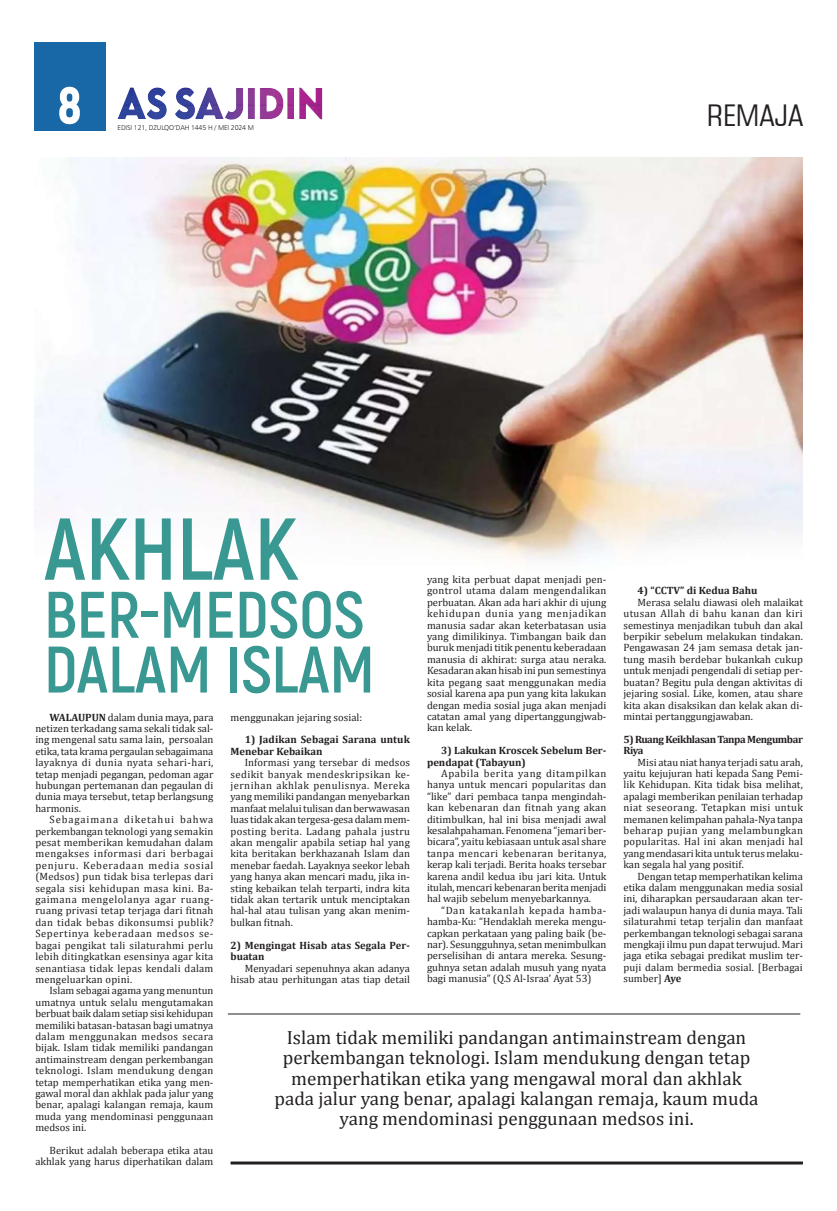
<style>
.page{position:relative;width:837px;height:1211px;background:#fff}
.page>*{position:absolute;margin:0;border:0;box-sizing:border-box;transform-origin:0 0}
.t1{font:700 87.6px "Akrobat";color:#3a9892}
.t2{font:700 65.7px/54.7px "Akrobat";color:#3a9892}
.t3{font:900 51.7px "Akrobat";color:#fff}
.t4{font:condensed 30px "Square 721 BT";color:#231f20}
.t5{font:19.1px/20.2px "Cambria";color:#231f20;text-align:center}
.t6{font:10.6px/11.4px "Cambria";color:#231f20;text-align:justify}
.t7{font:700 10.6px/11.4px "Cambria";color:#231f20}
.t8{font:700 10.6px/11.4px "Cambria";letter-spacing:-.04em;color:#231f20}
.t9{font:7px "Humanist 777 BT Light B";letter-spacing:-.02em;color:#231f20}
.s1{font-weight:700}
</style>
<div class="page">
<img style="left:34px;top:158px;width:768px;height:401px">
<div style="left:34px;top:43px;width:72px;height:88px;background:#1868a7"></div>
<img style="left:147px;top:87px;width:48px;height:33px">
<hr style="left:230px;top:1161px;width:572px;height:3px;background:#231f20">
<hr style="left:228px;top:1013px;width:572px;height:1px;background:#231f20">
<h3 class="t3" style="left:57px;top:72px;width:26px">8</h3>
<p class="t9" style="left:118px;top:123px;width:138px">EDISI 121, DZULQO’DAH 1445 H / MEI 2024 M</p>
<h3 class="t4" style="left:707px;top:97px;width:18px">REMA</h3>
<h3 class="t4" style="left:774px;top:97px;width:29px">JA</h3>
<h1 class="t1" style="left:44px;top:494px;width:256px">AKHLAK</h1>
<h2 class="t2" style="left:44px;top:587px;width:332px">BER-MEDSOS<br>DALAM ISLAM</h2>
<p class="t6" style="left:230px;top:711px;width:133px">menggunakan jejaring sosial:</p>
<p class="t7" style="left:230px;top:733px;width:181px;text-indent:14px">1) Jadikan Sebagai Sarana untuk<br>Menebar Kebaikan</p>
<p class="t6" style="left:230px;top:756px;width:181px;text-indent:14px">Informasi yang tersebar di medsos sedikit banyak mendeskripsikan ke&shy;jernihan akhlak penulisnya. Mereka yang memiliki pandangan menyebarkan manfaat melalui tulisan dan berwawasan luas tidak akan tergesa-gesa dalam mem&shy;posting berita. Ladang pahala justru akan mengalir apabila setiap hal yang kita beritakan berkhazanah Islam dan menebar faedah. Layaknya seekor lebah yang hanya akan mencari madu, jika in&shy;sting kebaikan telah terparti, indra kita tidak akan tertarik untuk menciptakan hal-hal atau tulisan yang akan menim&shy;bulkan fitnah.</p>
<p class="t7" style="left:230px;top:939px;width:181px">2) Mengingat Hisab atas Segala Per&shy;buatan</p>
<p class="t6" style="left:230px;top:962px;width:181px;text-align:right">Menyadari sepenuhnya akan adanya hisab atau perhitungan atas tiap detail</p>
<p class="t6" style="left:427px;top:573px;width:181px">yang kita perbuat dapat menjadi pen&shy;gontrol utama dalam mengendalikan perbuatan. Akan ada hari akhir di ujung kehidupan dunia yang menjadikan manusia sadar akan keterbatasan usia yang dimilikinya. Timbangan baik dan buruk menjadi titik penentu keberadaan manusia di akhirat: surga atau neraka.<br>Kesadaran akan hisab ini pun semestinya kita pegang saat menggunakan media sosial karena apa pun yang kita lakukan dengan media sosial juga akan menjadi catatan amal yang dipertanggungjwab&shy;kan kelak.</p>
<p class="t7" style="left:427px;top:744px;width:181px;text-indent:14px">3) Lakukan Kroscek Sebelum Ber&shy;pendapat (Tabayun)</p>
<p class="t6" style="left:427px;top:767px;width:181px;text-indent:14px">Apabila berita yang ditampilkan hanya untuk mencari popularitas dan “like” dari pembaca tanpa mengindah&shy;kan kebenaran dan fitnah yang akan ditimbulkan, hal ini bisa menjadi awal kesalahpahaman. Fenomena “jemari ber&shy;bicara”, yaitu kebiasaan untuk asal share tanpa mencari kebenaran beritanya, kerap kali terjadi. Berita hoaks tersebar karena andil kedua ibu jari kita. Untuk itulah, mencari kebenaran berita menjadi hal wajib sebelum menyebarkannya.</p>
<p class="t6" style="left:427px;top:904px;width:181px;text-indent:14px">“Dan katakanlah kepada hamba&shy;hamba-Ku: “Hendaklah mereka mengu&shy;capkan perkataan yang paling baik (be&shy;nar). Sesungguhnya, setan menimbulkan perselisihan di antara mereka. Sesung&shy;guhnya setan adalah musuh yang nyata bagi manusia” (Q.S Al-Israa’ Ayat 53)</p>
<p class="t7" style="left:637px;top:584px;width:121px">4) “CCTV” di Kedua Bahu</p>
<p class="t6" style="left:623px;top:596px;width:181px;text-indent:14px">Merasa selalu diawasi oleh malaikat utusan Allah di bahu kanan dan kiri semestinya menjadikan tubuh dan akal berpikir sebelum melakukan tindakan.<br>Pengawasan 24 jam semasa detak jan&shy;tung masih berdebar bukankah cukup untuk menjadi pengendali di setiap per&shy;buatan? Begitu pula dengan aktivitas di jejaring sosial. Like, komen, atau share kita akan disaksikan dan kelak akan di&shy;mintai pertanggungjawaban.</p>
<p class="t8" style="left:623px;top:733px;width:181px">5) Ruang Keikhlasan Tanpa Mengumbar<br>Riya</p>
<p class="t6" style="left:623px;top:756px;width:181px;text-indent:14px">Misi atau niat hanya terjadi satu arah, yaitu kejujuran hati kepada Sang Pemi&shy;lik Kehidupan. Kita tidak bisa melihat, apalagi memberikan penilaian terhadap niat seseorang. Tetapkan misi untuk memanen kelimpahan pahala-Nya tanpa beharap pujian yang melambungkan popularitas. Hal ini akan menjadi hal yang mendasari kita untuk terus melaku&shy;kan segala hal yang positif.</p>
<p class="t6" style="left:623px;top:870px;width:181px;text-indent:14px">Dengan tetap memperhatikan kelima etika dalam menggunakan media sosial ini, diharapkan persaudaraan akan ter&shy;jadi walaupun hanya di dunia maya. Tali silaturahmi tetap terjalin dan manfaat perkembangan teknologi sebagai sarana mengkaji ilmu pun dapat terwujud. Mari jaga etika sebagai predikat muslim ter&shy;puji dalam bermedia sosial. [Berbagai sumber] <span class="s1">Aye</span></p>
<p class="t6" style="left:35px;top:711px;width:179px;text-indent:14px"><span class="s1">Walaupun</span> dalam dunia maya, para netizen terkadang sama sekali tidak sal&shy;ing mengenal satu sama lain, persoalan etika, tata krama pergaulan sebagaimana layaknya di dunia nyata sehari-hari, tetap menjadi pegangan, pedoman agar hubungan pertemanan dan pegaulan di dunia maya tersebut, tetap berlangsung harmonis.</p>
<p class="t6" style="left:35px;top:813px;width:179px;text-indent:14px">Sebagaimana diketahui bahwa perkembangan teknologi yang semakin pesat memberikan kemudahan dalam mengakses informasi dari berbagai penjuru. Keberadaan media sosial (Medsos) pun tidak bisa terlepas dari segala sisi kehidupan masa kini. Ba&shy;gaimana mengelolanya agar ruang&shy;ruang privasi tetap terjaga dari fitnah dan tidak bebas dikonsumsi publik?<br>Sepertinya keberadaan medsos se&shy;bagai pengikat tali silaturahmi perlu lebih ditingkatkan esensinya agar kita senantiasa tidak lepas kendali dalam mengeluarkan opini.</p>
<p class="t6" style="left:35px;top:984px;width:179px;text-indent:14px">Islam sebagai agama yang menuntun umatnya untuk selalu mengutamakan berbuat baik dalam setiap sisi kehidupan memiliki batasan-batasan bagi umatnya dalam menggunakan medsos secara bijak. Islam tidak memiliki pandangan antimainstream dengan perkembangan teknologi. Islam mendukung dengan tetap memperhatikan etika yang men&shy;gawal moral dan akhlak pada jalur yang benar, apalagi kalangan remaja, kaum muda yang mendominasi penggunaan medsos ini.</p>
<p class="t6" style="left:35px;top:1144px;width:179px;text-align:right">Berikut adalah beberapa etika atau akhlak yang harus diperhatikan dalam</p>
<p class="t5" style="left:274px;top:1027px;width:485px">Islam tidak memiliki pandangan antimainstream dengan perkembangan teknologi. Islam mendukung dengan tetap memperhatikan etika yang mengawal moral dan akhlak pada jalur yang benar, apalagi kalangan remaja, kaum muda yang mendominasi penggunaan medsos ini.</p>
</div>
